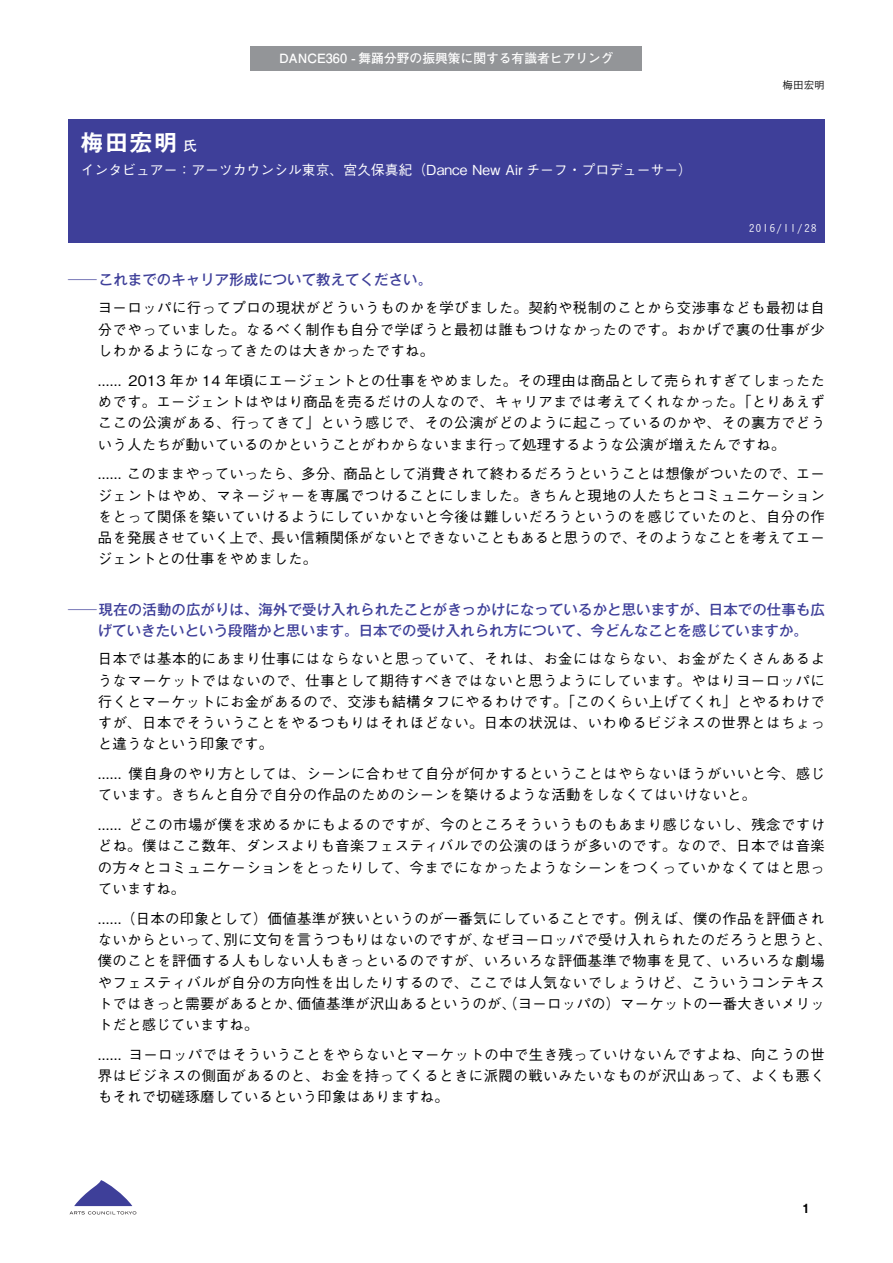
<style>
.page{position:relative;width:893px;height:1263px;background:#fff}
.page>*{position:absolute;margin:0;border:0;box-sizing:border-box;transform-origin:0 0}
.t1{font:700 22.35px "Gothic MB101 Pro De";color:#fff}
.話し手{font:500 14.4px/21.3px "Gothic BBB Pro";letter-spacing:.035em;color:#000}
.インタビューアー{font:500 14.4px "Gothic MB101 Pro";letter-spacing:.01em;color:#3e3f99}
.話し手-2{font:500 14.4px/21.3px "Gothic BBB Pro";letter-spacing:.02em;color:#010101;text-align:justify}
.t2{font:500 13.8px "Gothic BBB Pro";color:#fff}
.t3{font:700 13.8px "Futo Go B101 Pro";color:#fff}
.t4{font:700 12.75px "Futo Go B101 Pro";color:#fff}
.t5{font:700 11.7px "Gothic MB101 Pro De";color:#010101}
.日付{font:10.65px "Koburina Go Std W3";letter-spacing:.15em;color:#fff}
.t6{font:10.65px "Koburina Go Std W3";color:#010101}
.インタビューアー-2{font:500 8.55px "Gothic MB101 Pro";color:#3e3f99;scale:3.33 1}
</style>
<div class="page">
<div style="left:251px;top:46px;width:391px;height:25px;background:#939598"></div>
<svg style="left:70px;top:1180px;width:66px;height:34px"></svg>
<div style="left:68px;top:119px;width:757px;height:123px;background:#3e3f99"></div>
<p class="t4" style="left:279px;top:48px;width:336px">DANCE360 - 舞踊分野の振興策に関する有識者ヒアリング</p>
<p class="t1" style="left:81px;top:124px;width:97px">梅田宏明</p>
<p class="t2" style="left:81px;top:159px;width:613px">インタビュアー：アーツカウンシル東京、宮久保真紀（Dance New Air チーフ・プロデューサー(</p>
<p class="t3" style="left:184px;top:135px;width:15px">氏</p>
<p class="インタビューアー" style="left:99px;top:267px;width:335px">これまでのキャリア形成について教えてください。</p>
<p class="インタビューアー-2" style="left:68px;top:272px;width:10px">―</p>
<p class="t6" style="left:782px;top:77px;width:44px">梅田宏明</p>
<p class="日付" style="left:749px;top:219px;width:69px">2016/11/28</p>
<p class="話し手-2" style="left:98px;top:296px;width:729px">ヨーロッパに行ってプロの現状がどういうものかを学びました。契約や税制のことから交渉事なども最初は自分でやっていました。なるべく制作も自分で学ぼうと最初は誰もつけなかったのです。おかげで裏の仕事が少しわかるようになってきたのは大きかったですね。</p>
<p class="話し手" style="left:128px;top:368px;width:698px">2013 年か 14 年頃にエージェントとの仕事をやめました。その理由は商品として売られすぎてしまったた</p>
<p class="話し手" style="left:98px;top:368px;width:729px">......<br>めです。エージェントはやはり商品を売るだけの人なので、キャリアまでは考えてくれなかった。「とりあえずここの公演がある、行ってきて」という感じで、その公演がどのように起こっているのかや、その裏方でどういう人たちが動いているのかということがわからないまま行って処理するような公演が増えたんですね。</p>
<p class="話し手" style="left:98px;top:461px;width:729px;text-align:justify">...... このままやっていったら、多分、商品として消費されて終わるだろうということは想像がついたので、エージェントはやめ、マネージャーを専属でつけることにしました。きちんと現地の人たちとコミュニケーションをとって関係を築いていけるようにしていかないと今後は難しいだろうというのを感じていたのと、自分の作品を発展させていく上で、長い信頼関係がないとできないこともあると思うので、そのようなことを考えてエージェントとの仕事をやめました。</p>
<p class="インタビューアー" style="left:99px;top:598px;width:727px">現在の活動の広がりは、海外で受け入れられたことがきっかけになっているかと思いますが、日本での仕事も広</p>
<p class="インタビューアー-2" style="left:68px;top:603px;width:10px">―</p>
<p class="インタビューアー" style="left:98px;top:618px;width:712px">げていきたいという段階かと思います。日本での受け入れられ方について、今どんなことを感じていますか。</p>
<p class="話し手" style="left:98px;top:646px;width:729px;text-align:justify">日本では基本的にあまり仕事にはならないと思っていて、それは、お金にはならない、お金がたくさんあるようなマーケットではないので、仕事として期待すべきではないと思うようにしています。やはりヨーロッパに行くとマーケットにお金があるので、交渉も結構タフにやるわけです。「このくらい上げてくれ」とやるわけですが、日本でそういうことをやるつもりはそれほどない。日本の状況は、いわゆるビジネスの世界とはちょっと違うなという印象です。</p>
<p class="話し手" style="left:129px;top:761px;width:698px">僕自身のやり方としては、シーンに合わせて自分が何かするということはやらないほうがいいと今、感じ</p>
<p class="話し手" style="left:98px;top:761px;width:660px">......<br>ています。きちんと自分で自分の作品のためのシーンを築けるような活動をしなくてはいけないと。</p>
<p class="話し手" style="left:129px;top:812px;width:698px">どこの市場が僕を求めるかにもよるのですが、今のところそういうものもあまり感じないし、残念ですけ</p>
<p class="話し手" style="left:98px;top:812px;width:729px">......<br>どね。僕はここ数年、ダンスよりも音楽フェスティバルでの公演のほうが多いのです。なので、日本では音楽の方々とコミュニケーションをとったりして、今までになかったようなシーンをつくっていかなくてはと思っていますね。</p>
<p class="話し手" style="left:481px;top:906px;width:353px;text-indent:-383px">......（日本の印象として）価値基準が狭いというのが一番気にしていることです。例えば、僕の作品を評価されなぜヨーロッパで受け入れられたのだろうと思うと、</p>
<p class="話し手" style="left:224px;top:927px;width:265px">別に文句を言うつもりはないのですが、</p>
<p class="話し手" style="left:98px;top:927px;width:133px">ないからといって、</p>
<p class="話し手" style="left:98px;top:948px;width:728px">僕のことを評価する人もしない人もきっといるのですが、いろいろな評価基準で物事を見て、いろいろな劇場</p>
<p class="話し手" style="left:98px;top:970px;width:728px">やフェスティバルが自分の方向性を出したりするので、ここでは人気ないでしょうけど、こういうコンテキス</p>
<p class="話し手" style="left:297px;top:991px;width:530px">価値基準が沢山あるというのが、（ヨーロッパの）マーケットの一番大きいメリッ</p>
<p class="話し手" style="left:98px;top:991px;width:206px">トではきっと需要があるとか、トだと感じていますね。</p>
<p class="話し手" style="left:129px;top:1042px;width:698px">ヨーロッパではそういうことをやらないとマーケットの中で生き残っていけないんですよね、向こうの世</p>
<p class="話し手" style="left:98px;top:1042px;width:728px">......<br>界はビジネスの側面があるのと、お金を持ってくるときに派閥の戦いみたいなものが沢山あって、よくも悪くもそれで切磋琢磨しているという印象はありますね。</p>
<p class="t5" style="left:802px;top:1198px;width:10px">1</p>
</div>
